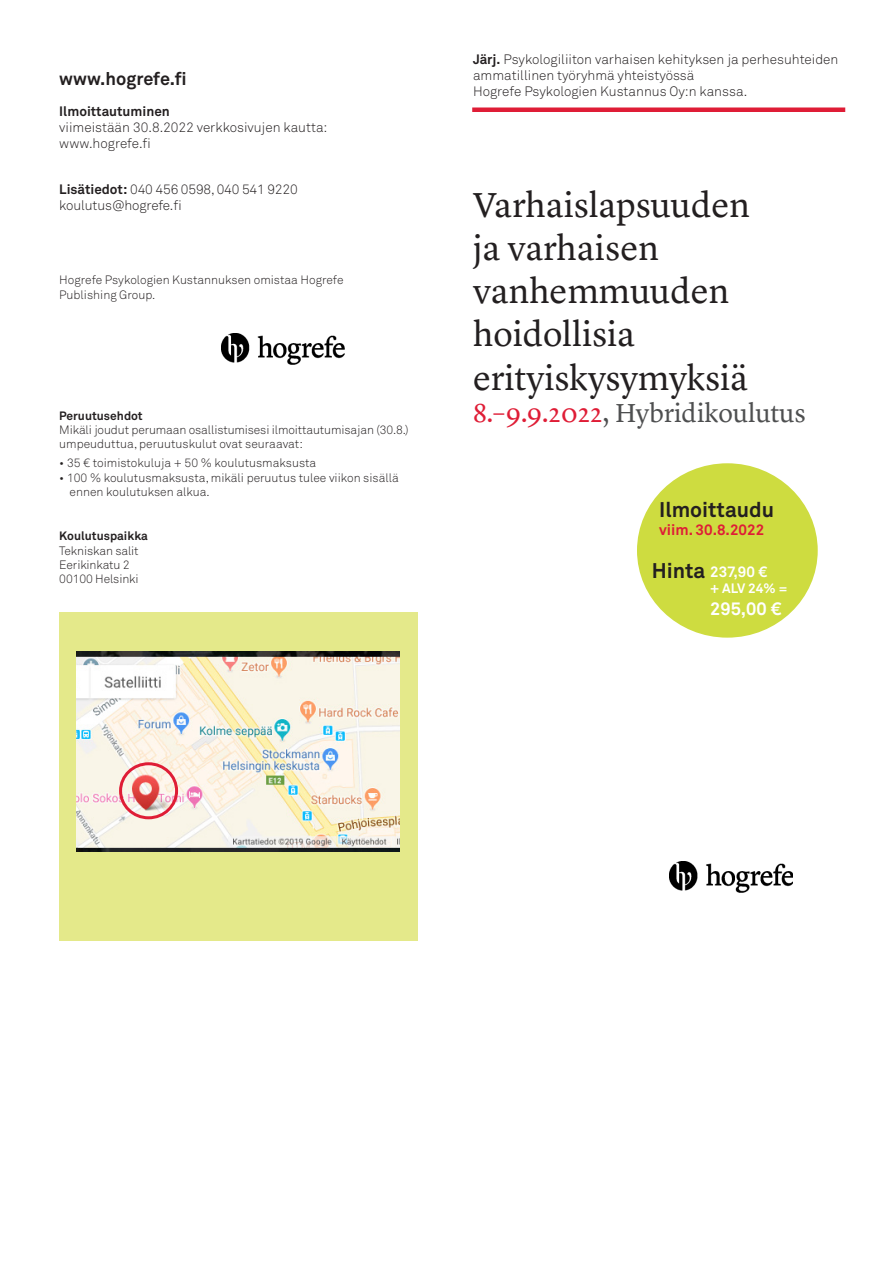
<style>
.page{position:relative;width:893px;height:1263px;background:#fff}
.page>*{position:absolute;margin:0;border:0;box-sizing:border-box;transform-origin:0 0}
._02_Cover_Subtitle_2{font:36px/43.2px "Lyon Text";color:#231f20}
._02_Cover_Subtitle_2-2{font:27px "Lyon Text";color:#4e4f50}
.t1{font:700 21px "Akkurat Pro";color:#231f20}
.t2{font:700 18px "Akkurat Pro";color:#231f20}
.t3{font:700 18px "Akkurat Pro";color:#fff}
.t4{font:700 15px "Akkurat Pro";color:#df1d36}
.t5{font:700 15px "Akkurat Pro";color:#fff}
._02_Cover_Subtitle_2-3{font:13.5px/16.2px "Akkurat Light Pro";color:#231f20}
.t6{font:700 13.5px "Akkurat Pro";color:#231f20}
.t7{font:700 13.5px "Akkurat Pro";color:#fff}
.t8{font:12px/14.4px "Akkurat Light Pro";color:#231f20}
.t9{font:700 12px "Akkurat Pro";color:#231f20}
.s1{font-family:"Akkurat Pro";font-weight:700}
.s2{color:#df1d36}
</style>
<div class="page">
<img style="left:221px;top:334px;width:124px;height:30px">
<div style="left:472px;top:107px;width:373px;height:5px;background:#df1d36"></div>
<div style="left:637px;top:463px;width:181px;height:175px;background:#cedc40;border-radius:50%"></div>
<div style="left:59px;top:612px;width:359px;height:329px;background:#e4e98a"></div>
<img style="left:669px;top:862px;width:124px;height:30px">
<img style="left:77px;top:651px;width:323px;height:200px">
<div style="left:119px;top:762px;width:59px;height:57px;border:3px solid #df1d36;border-radius:50%"></div>
<p class="t2" style="left:59px;top:67px;width:129px">www.hogrefe.fi</p>
<p class="t6" style="left:59px;top:103px;width:112px">Ilmoittautuminen</p>
<p class="_02_Cover_Subtitle_2-3" style="left:59px;top:119px;width:270px">viimeistään 30.8.2022 verkkosivujen kautta:</p>
<p class="_02_Cover_Subtitle_2-3" style="left:59px;top:136px;width:93px">www.hogrefe.fi</p>
<p class="_02_Cover_Subtitle_2-3" style="left:59px;top:182px;width:240px"><span class="s1">Lisätiedot:</span> 040 456 0598, 040 541 9220</p>
<p class="_02_Cover_Subtitle_2-3" style="left:59px;top:198px;width:124px">koulutus@hogrefe.fi</p>
<p class="t8" style="left:59px;top:273px;width:286px">Hogrefe Psykologien Kustannuksen omistaa Hogrefe</p>
<p class="t8" style="left:59px;top:287px;width:98px">Publishing Group.</p>
<p class="t9" style="left:59px;top:408px;width:85px">Peruutusehdot</p>
<p class="t8" style="left:59px;top:423px;width:351px">Mikäli joudut perumaan osallistumisesi ilmoittautumisajan (30.8.)</p>
<p class="t8" style="left:59px;top:437px;width:245px">umpeuduttua, peruutuskulut ovat seuraavat:</p>
<p class="t8" style="left:59px;top:456px;width:258px">• 35 € toimistokuluja + 50 % koulutusmaksusta</p>
<p class="t8" style="left:70px;top:470px;width:331px;text-indent:-10px">• 100 % koulutusmaksusta, mikäli peruutus tulee viikon sisällä ennen koulutuksen alkua.</p>
<p class="_02_Cover_Subtitle_2-3" style="left:473px;top:51px;width:367px"><span class="s1">Järj.</span> Psykologiliiton varhaisen kehityksen ja perhesuhteiden ammatillinen työryhmä yhteistyössä</p>
<p class="_02_Cover_Subtitle_2-3" style="left:473px;top:84px;width:276px">Hogrefe Psykologien Kustannus Oy:n kanssa.</p>
<p class="_02_Cover_Subtitle_2" style="left:473px;top:180px;width:278px">Varhaislapsuuden ja varhaisen vanhemmuuden hoidollisia erityiskysymyksiä</p>
<p class="_02_Cover_Subtitle_2-2" style="left:473px;top:392px;width:334px"><span class="s2">8.–9.9.2022</span>, Hybridikoulutus</p>
<p class="t1" style="left:659px;top:496px;width:117px">Ilmoittaudu</p>
<p class="t4" style="left:659px;top:520px;width:107px">viim. 30.8.2022</p>
<p class="t1" style="left:652px;top:557px;width:55px">Hinta</p>
<p class="t9" style="left:59px;top:528px;width:90px">Koulutuspaikka</p>
<p class="t8" style="left:59px;top:543px;width:81px">Tekniskan salit</p>
<p class="t8" style="left:59px;top:558px;width:72px">Eerikinkatu 2</p>
<p class="t8" style="left:59px;top:572px;width:81px">00100 Helsinki</p>
<p class="t5" style="left:710px;top:562px;width:59px">237,90 €</p>
<p class="t7" style="left:710px;top:580px;width:79px">+ ALV 24% =</p>
<p class="t3" style="left:710px;top:597px;width:73px">295,00 €</p>
</div>
